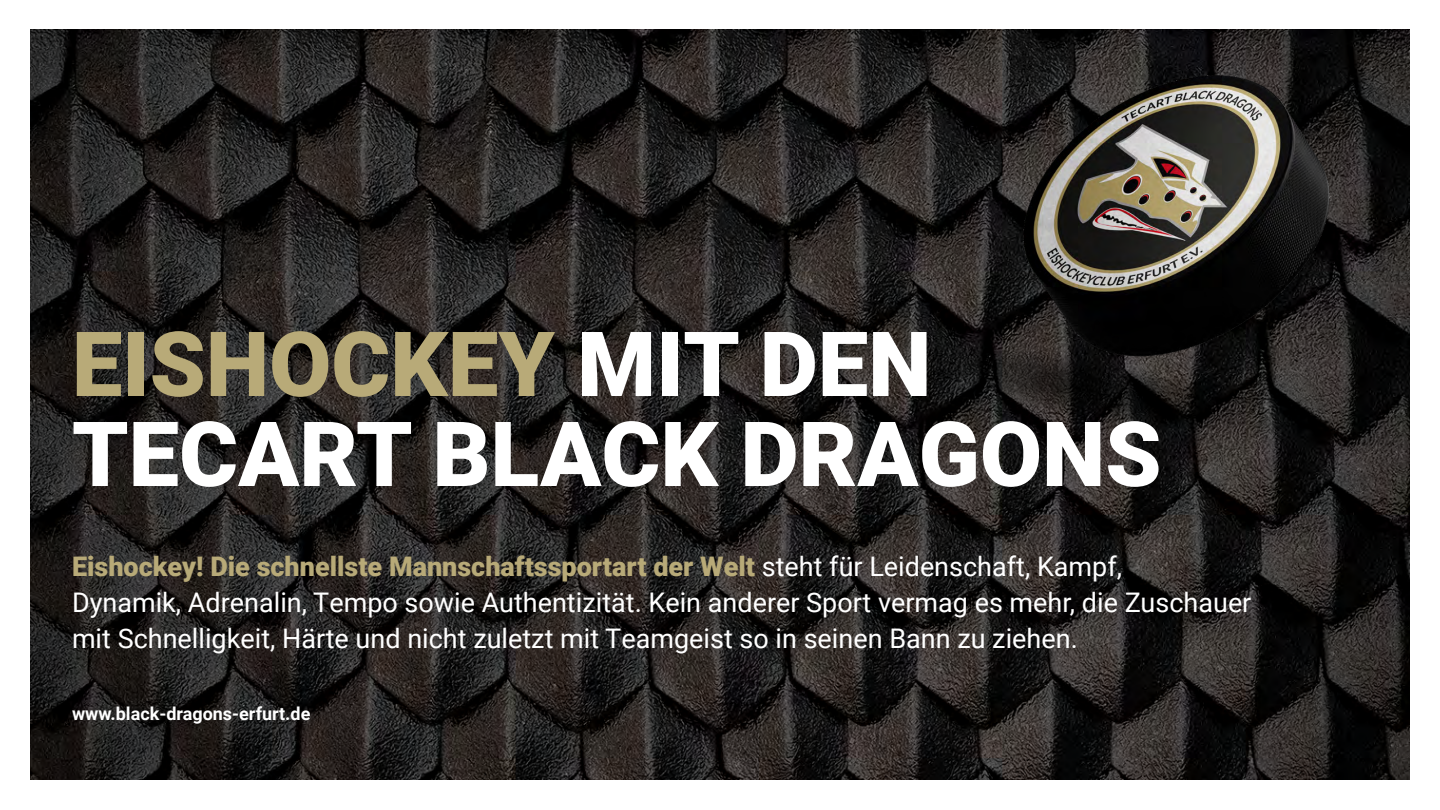
<style>
.page{position:relative;width:1440px;height:810px;background:#fff}
.page>*{position:absolute;margin:0;border:0;box-sizing:border-box;transform-origin:0 0}
.t1{font:900 90px/90px "Roboto";color:#fff}
.t2{font:27px/36px "Roboto";color:#fff}
.t3{font:700 18px "Roboto";color:#fff}
.s1{color:#b8aa78}
.s2{font-weight:900;color:#b8aa78}
</style>
<div class="page">
<img style="left:30px;top:30px;width:1380px;height:750px">
<img style="left:790px;top:29px;width:620px;height:483px">
<h1 class="t1" style="left:72px;top:316px;width:1091px"><span class="s1">EISHOCKEY</span> MIT DEN<br>TECART BLACK DRAGONS</h1>
<p class="t2" style="left:72px;top:547px;width:1181px"><span class="s2">Eishockey! Die schnellste Mannschaftssportart der Welt</span> steht für Leidenschaft, Kampf,<br>Dynamik, Adrenalin, Tempo sowie Authentizität. Kein anderer Sport vermag es mehr, die Zuschauer mit Schnelligkeit, Härte und nicht zuletzt mit Teamgeist so in seinen Bann zu ziehen.</p>
<p class="t3" style="left:72px;top:701px;width:240px">www.black-dragons-erfurt.de</p>
</div>
